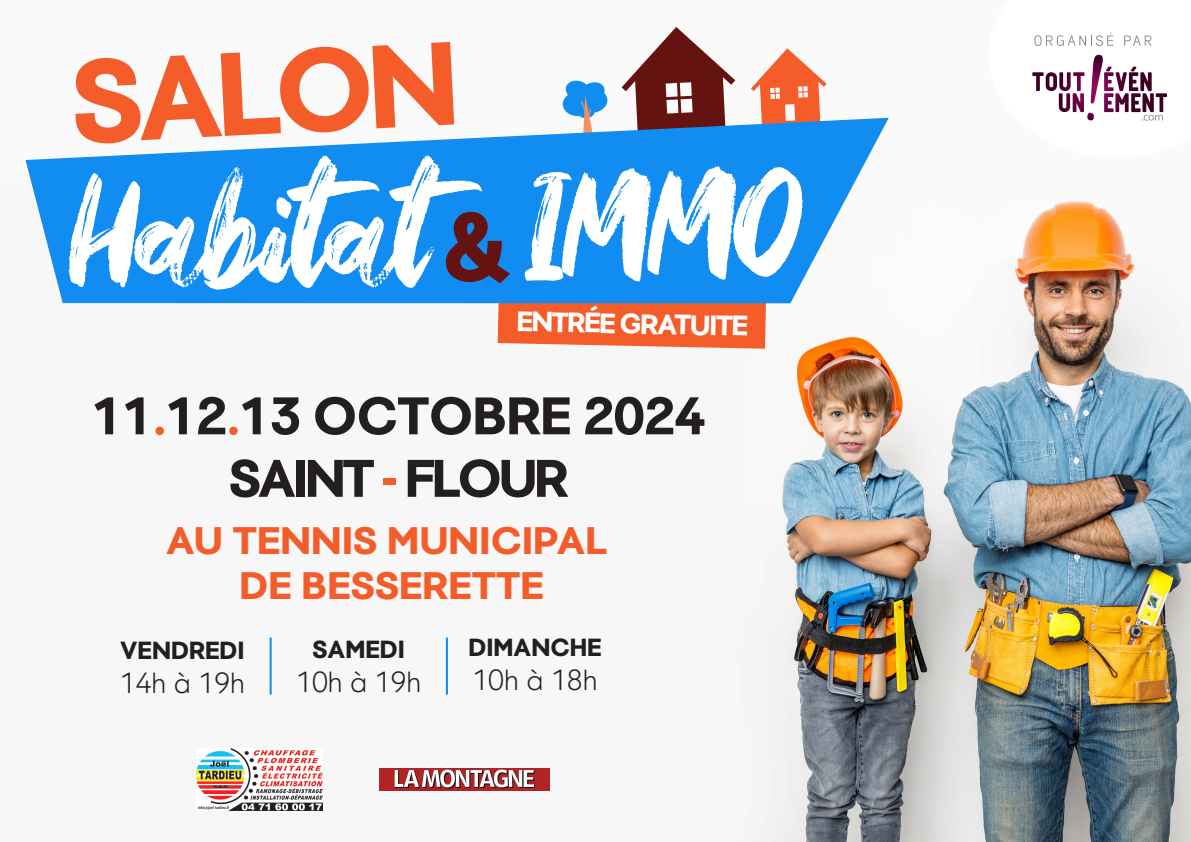
<style>
.page{position:relative;width:1191px;height:842px;background:#fff}
.page>*{position:absolute;margin:0;border:0;box-sizing:border-box;transform-origin:0 0}
.t1{font:700 116.3px "UEFA Supercup";color:#f45c2a}
.t2{font:700 52px "UEFA Supercup";letter-spacing:-.01em;color:#231f20}
.t3{font:700 52px "UEFA Supercup";letter-spacing:-.06em;color:#231f20}
.t4{font:700 37.8px "UEFA Supercup";color:#f45c2a;scale:1.04 1}
.t5{font:300 28.7px "UEFA Supercup";color:#231f20}
.t6{font:700 27.6px "UEFA Supercup";color:#fff}
.t7{font:700 24.4px "UEFA Supercup";color:#231f20}
.s1{color:#f45c2a}
</style>
<div class="page">
<div style="left:0;top:0;width:1191px;height:190px;background:#fafafa"></div>
<div style="left:0;top:185px;width:464px;height:657px;background:#f7f7f7"></div>
<svg style="left:1032px;top:32px;width:135px;height:89px"></svg>
<img style="left:549px;top:200px;width:642px;height:641px">
<svg style="left:562px;top:80px;width:45px;height:38px"></svg>
<svg style="left:621px;top:27px;width:114px;height:91px"></svg>
<svg style="left:751px;top:48px;width:75px;height:70px"></svg>
<svg style="left:26px;top:118px;width:862px;height:185px"></svg>
<svg style="left:69px;top:155px;width:413px;height:135px;fill:#118cf0"></svg>
<svg style="left:446px;top:166px;width:357px;height:183px"></svg>
<img style="left:379px;top:768px;width:170px;height:23px">
<hr style="left:270px;top:637px;width:2px;height:58px;background:#118cf0">
<hr style="left:446px;top:637px;width:2px;height:58px;background:#118cf0">
<img style="left:196px;top:748px;width:127px;height:63px">
<p class="t1" style="left:67px;top:29px;width:389px;rotate:-3deg">SALON</p>
<p class="t6" style="left:517px;top:304px;width:233px;rotate:1deg">ENTRÉE GRATUITE</p>
<p class="t2" style="left:92px;top:383px;width:615px">11<span class="s1">.</span>12<span class="s1">.</span>13 OCTOBRE 2024</p>
<p class="t3" style="left:229px;top:445px;width:341px">SAINT <span class="s1">-</span> FLOUR</p>
<p class="t4" style="left:166px;top:516px;width:426px">AU TENNIS MUNICIPAL</p>
<p class="t4" style="left:239px;top:562px;width:294px">DE BESSERETTE</p>
<p class="t7" style="left:120px;top:635px;width:126px">VENDREDI</p>
<p class="t5" style="left:120px;top:666px;width:127px">14h à 19h</p>
<p class="t7" style="left:312px;top:633px;width:94px">SAMEDI</p>
<p class="t5" style="left:296px;top:665px;width:127px">10h à 19h</p>
<p class="t7" style="left:468px;top:632px;width:135px">DIMANCHE</p>
<p class="t5" style="left:472px;top:663px;width:127px">10h à 18h</p>
</div>
